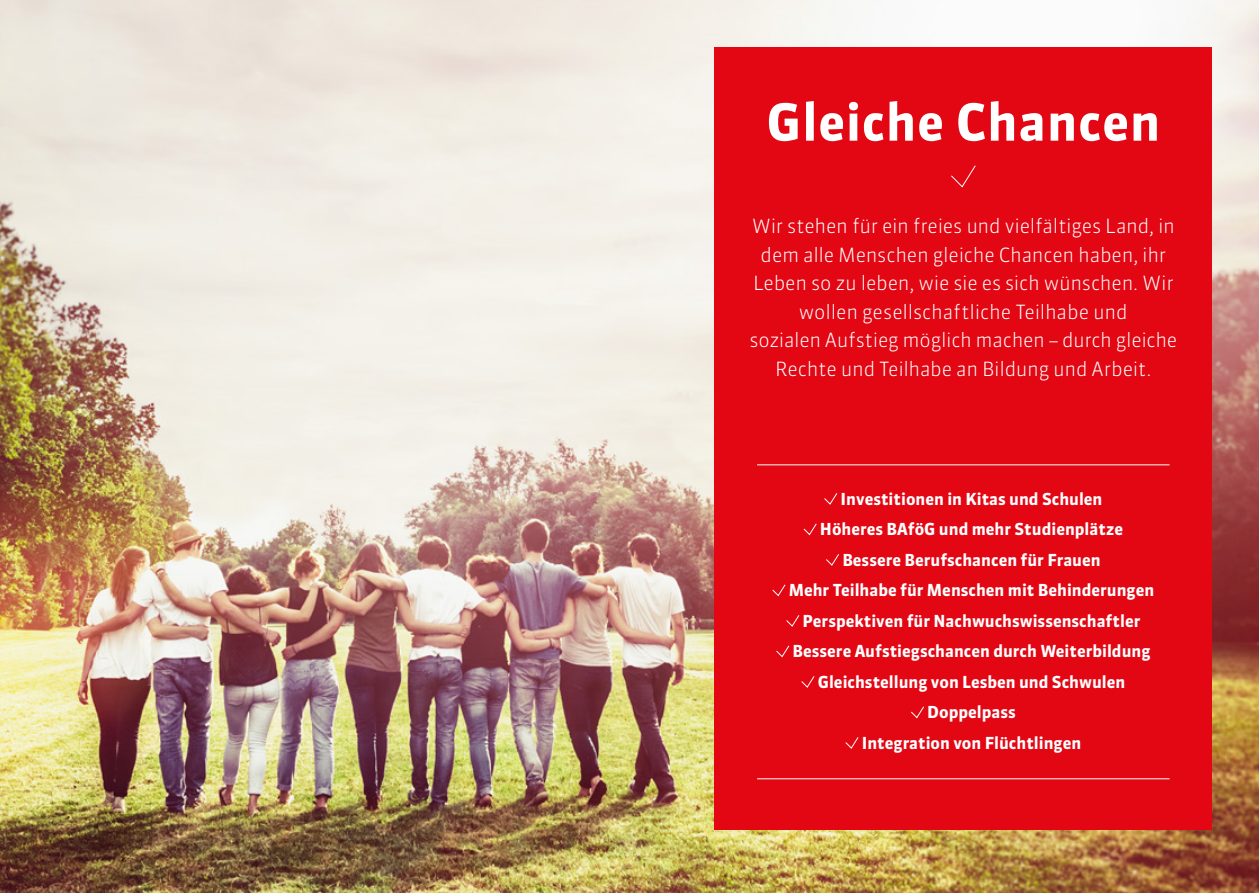
<style>
.page{position:relative;width:1259px;height:893px;background:#fff}
.page>*{position:absolute;margin:0;border:0;box-sizing:border-box;transform-origin:0 0}
.t1{font:700 51px "Sanuk Pro";letter-spacing:.015em;color:#fff}
.t2{font:300 19.5px/28.5px "Sanuk Pro";letter-spacing:-.015em;color:#fff;text-align:center}
.t3{font:700 16.5px/30.5px "Sanuk Pro";color:#fff;text-align:center}
</style>
<div class="page">
<img style="left:0;top:0;width:1259px;height:893px">
<div style="left:714px;top:47px;width:498px;height:782px;background:#e30613"></div>
<svg style="left:951px;top:165px;width:25px;height:23px"></svg>
<svg style="left:824px;top:493px;width:14px;height:12px"></svg>
<svg style="left:803px;top:523px;width:14px;height:13px"></svg>
<svg style="left:826px;top:554px;width:13px;height:12px"></svg>
<svg style="left:772px;top:584px;width:14px;height:13px"></svg>
<svg style="left:786px;top:615px;width:14px;height:12px"></svg>
<svg style="left:776px;top:645px;width:14px;height:13px"></svg>
<svg style="left:801px;top:676px;width:14px;height:12px"></svg>
<svg style="left:911px;top:706px;width:13px;height:13px"></svg>
<svg style="left:845px;top:737px;width:14px;height:12px"></svg>
<hr style="left:757px;top:778px;width:412px;height:1px;background:#fff">
<hr style="left:757px;top:464px;width:412px;height:1px;background:#fff">
<h1 class="t1" style="left:766px;top:86px;width:395px">Gleiche Chancen</h1>
<p class="t2" style="left:749px;top:211px;width:429px">Wir stehen für ein freies und vielfältiges Land, in dem alle Menschen gleiche Chancen haben, ihr Leben so zu leben, wie sie es sich wünschen. Wir wollen gesellschaftliche Teilhabe und<br>sozialen Aufstieg möglich machen – durch gleiche Rechte und Teilhabe an Bildung und Arbeit.</p>
<p class="t3" style="left:788px;top:483px;width:367px">Investitionen in Kitas und Schulen<br>Höheres BAföG und mehr Studienplätze Bessere Berufschancen für Frauen<br>Mehr Teilhabe für Menschen mit Behinderungen Perspektiven für Nachwuchswissenschaftler Bessere Aufstiegschancen durch Weiterbildung Gleichstellung von Lesben und Schwulen Doppelpass<br>Integration von Flüchtlingen</p>
</div>
